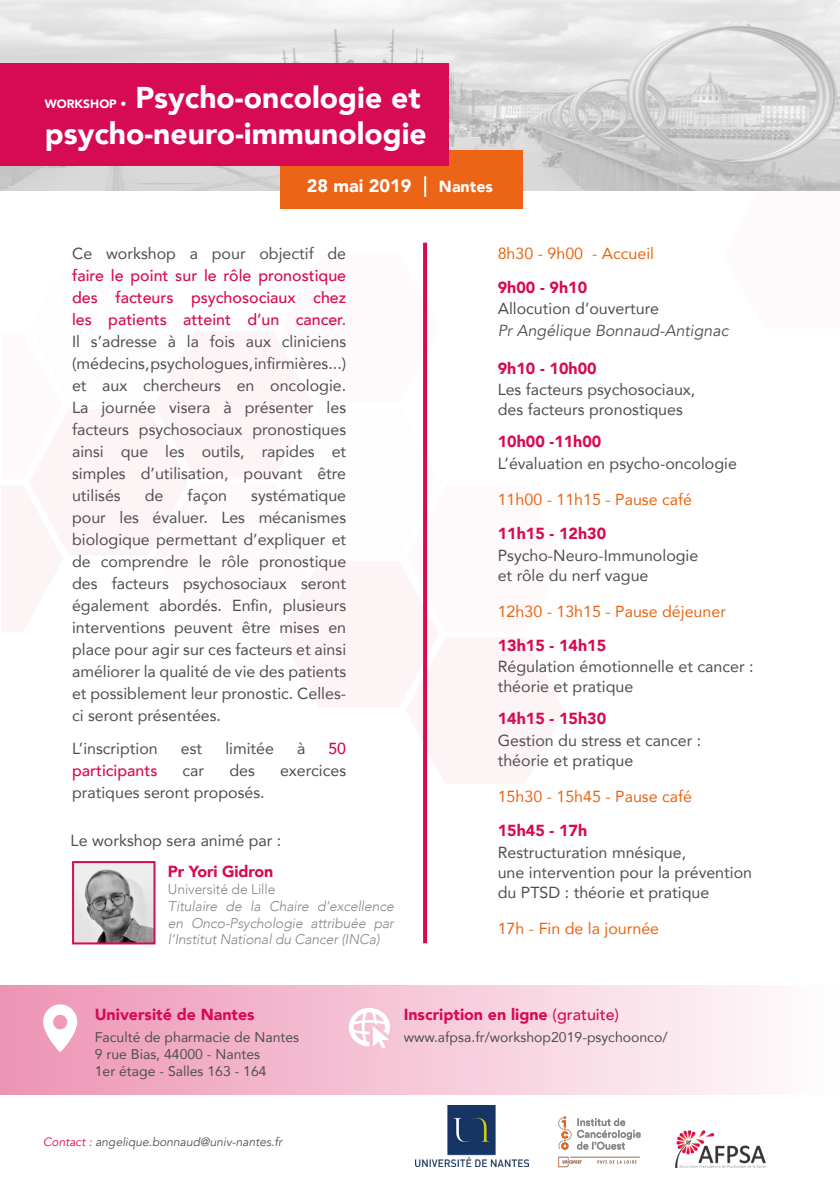
<style>
.page{position:relative;width:840px;height:1191px;background:#fff}
.page>*{position:absolute;margin:0;border:0;box-sizing:border-box;transform-origin:0 0}
.t1{font:900 30px/36px "Avenir";color:#fff;text-align:right}
.t2{font:900 18px "Avenir";color:#fff}
.t3{font:16px/22px "Avenir";color:#504f4f;text-align:justify}
.t4{font:16px/20px "Avenir";color:#4f4f4e}
.t5{font:16px/34px "Avenir";color:#eb6413}
.t6{font:500 16px/22px "Avenir";color:#d70a54;text-align:justify}
.t7{font:900 16px "Avenir";color:#d70a54}
.t8{font:italic 16px "Avenir";color:#4f4f4e}
.t9{font:900 16px "Avenir";color:#fff}
.t10{font:14px/16.8px "Avenir";color:#4f4f4e}
.t11{font:italic 300 14px/16.8px "Avenir";letter-spacing:-.01em;color:#878787;text-align:justify}
.t12{font:300 14px "Avenir";letter-spacing:-.01em;color:#878787}
.t13{font:italic 12px "Avenir";color:#4f4f4e}
.t14{font:900 12px "Avenir";color:#fff}
.s1{color:#eb6414}
.s2{font-weight:900;color:#d70a54}
.s3{color:#d70a54}
.s4{font-weight:500}
</style>
<div class="page">
<svg style="left:1px;top:255px;width:563px;height:529px"></svg>
<svg style="left:1px;top:0;width:838px;height:191px;background:#dcdbdb"></svg>
<div style="left:280px;top:151px;width:242px;height:58px;background:#ec6415"></div>
<div style="left:0;top:64px;width:448px;height:102px;background:#d70a54"></div>
<img style="left:675px;top:1130px;width:91px;height:37px">
<svg style="left:423px;top:243px;width:4px;height:700px;background:#d70e57"></svg>
<div style="left:0;top:985px;width:839px;height:109px;background:linear-gradient(to right,#ed93b4,#fefefe)"></div>
<svg style="left:43px;top:1004px;width:34px;height:48px"></svg>
<svg style="left:348px;top:1008px;width:42px;height:40px"></svg>
<hr style="left:424px;top:176px;width:2px;height:21px;background:#fff">
<img style="left:415px;top:1105px;width:113px;height:61px">
<img style="left:558px;top:1116px;width:83px;height:52px">
<img style="left:75px;top:864px;width:77px;height:77px">
<div style="left:72px;top:861px;width:83px;height:83px;border:2px solid #d70a54"></div>
<h1 class="t1" style="left:45px;top:78px;width:383px">Psycho-oncologie et psycho-neuro-immunologie</h1>
<p class="t2" style="left:306px;top:171px;width:106px">28 mai 2019</p>
<p class="t9" style="left:438px;top:173px;width:55px">Nantes</p>
<p class="t14" style="left:45px;top:93px;width:83px">WORKSHOP •</p>
<p class="t4" style="left:72px;top:243px;width:275px">Ce workshop a pour objectif de</p>
<p class="t6" style="left:72px;top:263px;width:275px">faire le point sur le rôle pronostique des facteurs psychosociaux chez les patients atteint d’un cancer.</p>
<p class="t3" style="left:72px;top:330px;width:275px">Il s’adresse à la fois aux cliniciens (médecins, psychologues, infirmières...) et aux chercheurs en oncologie.<br>La journée visera à présenter les facteurs psychosociaux pronostiques ainsi que les outils, rapides et simples d’utilisation, pouvant être utilisés</p>
<p class="t3" style="left:145px;top:484px;width:20px">de</p>
<p class="t3" style="left:187px;top:484px;width:41px">façon</p>
<p class="t3" style="left:72px;top:484px;width:275px;text-indent:179px">systématique pour les évaluer. Les mécanismes biologique permettant d’expliquer et de comprendre le rôle pronostique des facteurs psychosociaux seront également abordés. Enfin, plusieurs interventions peuvent être mises en place pour agir sur ces facteurs et ainsi améliorer la qualité de vie des patients et possiblement leur pronostic. Celles&shy;ci seront présentées.</p>
<p class="t4" style="left:72px;top:738px;width:87px">L’inscription</p>
<p class="t4" style="left:181px;top:738px;width:23px">est</p>
<p class="t4" style="left:225px;top:738px;width:50px">limitée</p>
<p class="t4" style="left:297px;top:738px;width:10px">à</p>
<p class="t6" style="left:328px;top:736px;width:19px">50</p>
<p class="t6" style="left:72px;top:758px;width:87px">participants</p>
<p class="t4" style="left:182px;top:760px;width:23px">car</p>
<p class="t4" style="left:229px;top:760px;width:27px">des</p>
<p class="t4" style="left:280px;top:760px;width:68px">exercices</p>
<p class="t4" style="left:72px;top:782px;width:194px">pratiques seront proposés.</p>
<p class="t4" style="left:71px;top:829px;width:212px">Le workshop sera animé par :</p>
<p class="t7" style="left:168px;top:857px;width:107px">Pr Yori Gidron</p>
<p class="t12" style="left:168px;top:880px;width:109px">Université de Lille</p>
<p class="t11" style="left:168px;top:897px;width:227px">Titulaire de la Chaire d’excellence en Onco-Psychologie attribuée par l’Institut National du Cancer (INCa)</p>
<p class="t5" style="left:497px;top:236px;width:158px">8h30 - 9h00 - Accueil</p>
<p class="t7" style="left:497px;top:273px;width:91px">9h00 - 9h10</p>
<p class="t4" style="left:497px;top:298px;width:163px">Allocution d’ouverture</p>
<p class="t8" style="left:497px;top:321px;width:232px">Pr Angélique Bonnaud-Antignac</p>
<p class="t7" style="left:497px;top:354px;width:100px">9h10 - 10h00</p>
<p class="t4" style="left:497px;top:379px;width:199px">Les facteurs psychosociaux, des facteurs pronostiques</p>
<p class="t7" style="left:497px;top:428px;width:105px">10h00 -11h00</p>
<p class="t4" style="left:497px;top:453px;width:241px">L’évaluation en psycho-oncologie</p>
<p class="t5" style="left:497px;top:482px;width:196px"><span class="s1">11h00 -</span> 11h15 - Pause café<br><span class="s2">11h15 - 12h30</span></p>
<p class="t4" style="left:497px;top:545px;width:202px">Psycho-Neuro-Immunologie et rôle du nerf vague</p>
<p class="t5" style="left:497px;top:594px;width:229px"><span class="s1">12h</span>30 - 13h15 - Pause déjeuner<br><span class="s2">13h15 - 14h15</span></p>
<p class="t4" style="left:497px;top:656px;width:257px">Régulation émotionnelle et cancer : théorie et pratique</p>
<p class="t7" style="left:497px;top:705px;width:110px">14h15 - 15h30</p>
<p class="t4" style="left:497px;top:730px;width:205px">Gestion du stress et cancer : théorie et pratique</p>
<p class="t5" style="left:497px;top:779px;width:196px"><span class="s1">15h3</span>0 - 15h45 - Pause café<br><span class="s2">15h45 - 17h</span></p>
<p class="t4" style="left:497px;top:842px;width:256px">Restructuration mnésique,<br>une intervention pour la prévention du PTSD : théorie et pratique</p>
<p class="t5" style="left:497px;top:911px;width:163px"><span class="s1">17</span>h - Fin de la journée</p>
<p class="t7" style="left:95px;top:1001px;width:161px">Université de Nantes</p>
<p class="t10" style="left:95px;top:1028px;width:206px">Faculté de pharmacie de Nantes<br>9 rue Bias, 44000 - Nantes<br>1er étage - Salles 163 - 164</p>
<p class="t13" style="left:43px;top:1135px;width:240px"><span class="s3">Contact :</span> angelique.bonnaud@univ-nantes.fr</p>
<p class="t7" style="left:403px;top:1001px;width:217px">Inscription en ligne <span class="s4">(gratuite)</span></p>
<p class="t10" style="left:403px;top:1028px;width:265px">www.afpsa.fr/workshop2019-psychoonco/</p>
</div>
